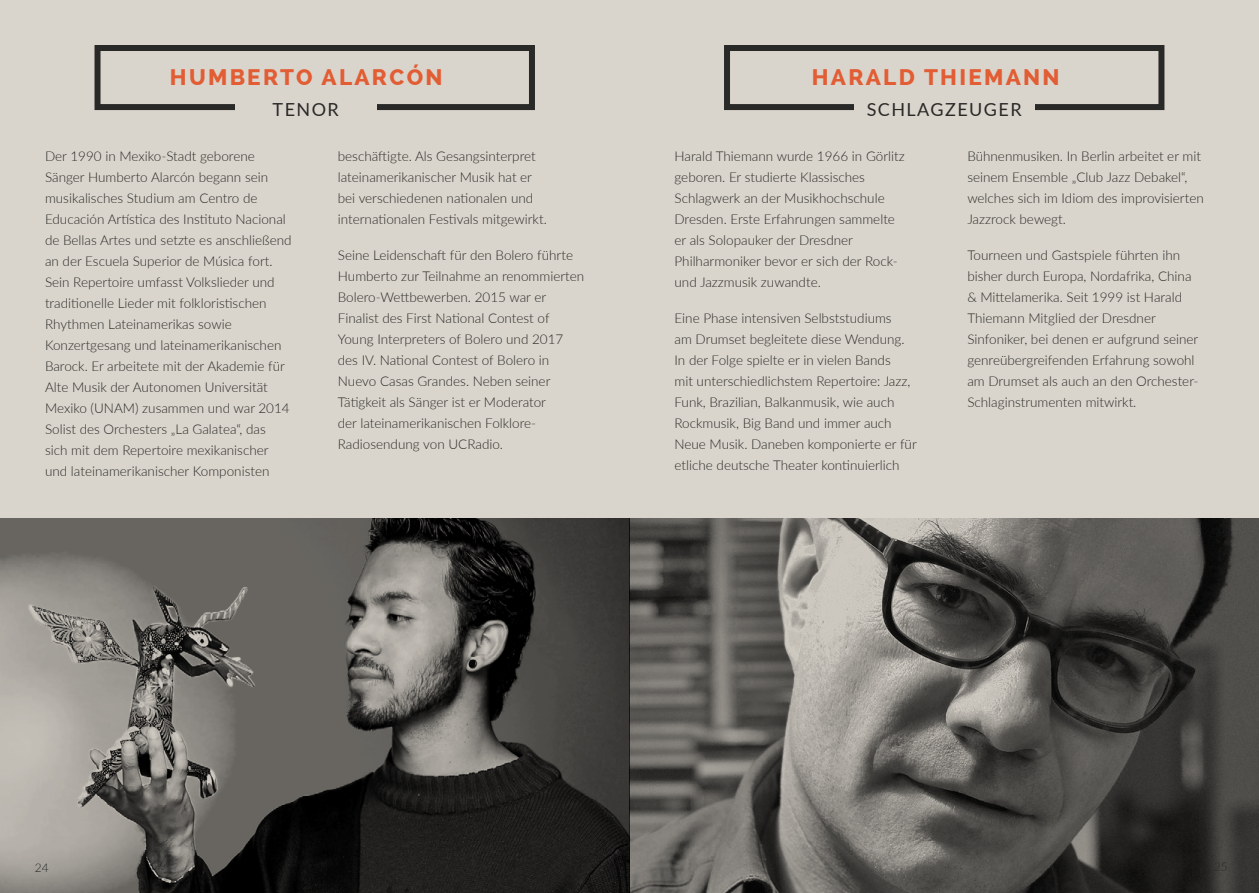
<style>
.page{position:relative;width:1259px;height:893px;background:#dad5cc}
.page>*{position:absolute;margin:0;border:0;box-sizing:border-box;transform-origin:0 0}
.t1{font:800 22.5px "Raleway";letter-spacing:.1em;color:#e25d34}
.t2{font:18px "Lato";letter-spacing:.08em;color:#292927}
.t3{font:13.5px/21px "Lato Light 2";color:#292927}
.t4{font:300 13.5px/21px "Lato";color:#292927}
.t5{font:300 12px "Lato";color:#292927}
</style>
<div class="page">
<img style="left:0;top:518px;width:629px;height:375px">
<svg style="left:629px;top:518px;width:630px;height:375px;background:#5f5c58"></svg>
<div style="left:94px;top:45px;width:441px;height:65px;border:6px solid #292927"></div>
<div style="left:235px;top:93px;width:141px;height:30px;background:#dad5cc"></div>
<div style="left:724px;top:45px;width:440px;height:65px;border:6px solid #292927"></div>
<div style="left:854px;top:93px;width:180px;height:30px;background:#dad5cc"></div>
<h1 class="t1" style="left:170px;top:64px;width:274px">HUMBERTO ALARCÓN</h1>
<h2 class="t2" style="left:273px;top:96px;width:68px">TENOR</h2>
<p class="t3" style="left:45px;top:145px;width:211px">Der 1990 in Mexiko-Stadt geborene</p>
<p class="t4" style="left:45px;top:166px;width:225px">Sänger Humberto Alarcón begann sein musikalisches Studium am Centro de</p>
<p class="t3" style="left:45px;top:208px;width:242px">Educación Artística des Instituto Nacional</p>
<p class="t4" style="left:45px;top:229px;width:248px">de Bellas Artes und setzte es anschließend an der Escuela Superior de Música fort.</p>
<p class="t3" style="left:45px;top:271px;width:238px">Sein Repertoire umfasst Volkslieder und traditionelle Lieder mit folkloristischen Rhythmen Lateinamerikas sowie Konzertgesang und lateinamerikanischen</p>
<p class="t4" style="left:45px;top:355px;width:241px">Barock. Er arbeitete mit der Akademie für<br>Alte Musik der Autonomen Universität</p>
<p class="t3" style="left:45px;top:397px;width:246px">Mexiko (UNAM) zusammen und war 2014<br>Solist des Orchesters „La Galatea“, das sich mit dem Repertoire mexikanischer und lateinamerikanischer Komponisten</p>
<p class="t3" style="left:338px;top:145px;width:199px">beschäftigte. Als Gesangsinterpret</p>
<p class="t4" style="left:338px;top:166px;width:196px">lateinamerikanischer Musik hat er</p>
<p class="t3" style="left:338px;top:187px;width:210px">bei verschiedenen nationalen und internationalen Festivals mitgewirkt.</p>
<p class="t3" style="left:338px;top:244px;width:237px">Seine Leidenschaft für den Bolero führte</p>
<p class="t4" style="left:338px;top:265px;width:248px">Humberto zur Teilnahme an renommierten</p>
<p class="t3" style="left:338px;top:286px;width:227px">Bolero-Wettbewerben. 2015 war er Finalist des First National Contest of Young Interpreters of Bolero und 2017 des IV. National Contest of Bolero in</p>
<p class="t4" style="left:338px;top:370px;width:214px">Nuevo Casas Grandes. Neben seiner</p>
<p class="t3" style="left:338px;top:391px;width:210px">Tätigkeit als Sänger ist er Moderator</p>
<p class="t4" style="left:338px;top:412px;width:200px">der lateinamerikanischen Folklore-<br>Radiosendung von UCRadio.</p>
<h1 class="t1" style="left:812px;top:64px;width:249px">HARALD THIEMANN</h1>
<h2 class="t2" style="left:866px;top:96px;width:156px">SCHLAGZEUGER</h2>
<p class="t3" style="left:674px;top:145px;width:232px">Harald Thiemann wurde 1966 in Görlitz geboren. Er studierte Klassisches<br>Schlagwerk an der Musikhochschule</p>
<p class="t4" style="left:674px;top:208px;width:225px">Dresden. Erste Erfahrungen sammelte er als Solopauker der Dresdner<br>Philharmoniker bevor er sich der Rock-</p>
<p class="t3" style="left:674px;top:271px;width:148px">und Jazzmusik zuwandte.</p>
<p class="t4" style="left:674px;top:307px;width:232px">Eine Phase intensiven Selbststudiums am Drumset begleitete diese Wendung.<br>In der Folge spielte er in vielen Bands</p>
<p class="t3" style="left:674px;top:370px;width:237px">mit unterschiedlichstem Repertoire: Jazz,<br>Funk, Brazilian, Balkanmusik, wie auch<br>Rockmusik, Big Band und immer auch</p>
<p class="t4" style="left:674px;top:433px;width:244px">Neue Musik. Daneben komponierte er für</p>
<p class="t3" style="left:674px;top:454px;width:227px">etliche deutsche Theater kontinuierlich</p>
<p class="t4" style="left:967px;top:145px;width:235px">Bühnenmusiken. In Berlin arbeitet er mit</p>
<p class="t3" style="left:967px;top:166px;width:238px">seinem Ensemble „Club Jazz Debakel“, welches sich im Idiom des improvisierten<br>Jazzrock bewegt.</p>
<p class="t4" style="left:967px;top:244px;width:214px">Tourneen und Gastspiele führten ihn</p>
<p class="t3" style="left:967px;top:265px;width:226px">bisher durch Europa, Nordafrika, China &amp; Mittelamerika. Seit 1999 ist Harald</p>
<p class="t4" style="left:967px;top:307px;width:190px">Thiemann Mitglied der Dresdner</p>
<p class="t3" style="left:967px;top:328px;width:233px">Sinfoniker, bei denen er aufgrund seiner genreübergreifenden Erfahrung sowohl am Drumset als auch an den Orchester-Schlaginstrumenten mitwirkt.</p>
<p class="t5" style="left:35px;top:859px;width:15px">24</p>
</div>
